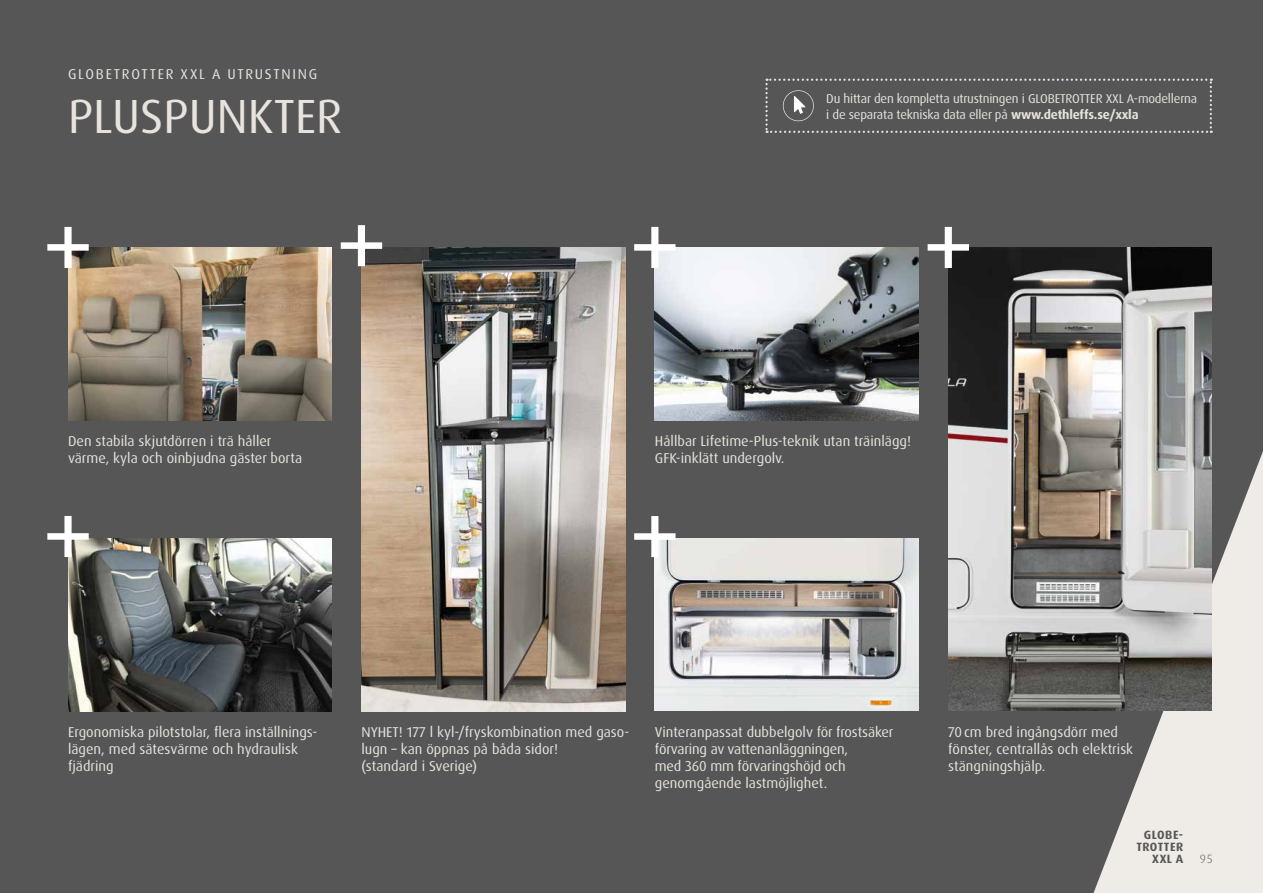
<style>
.page{position:relative;width:1263px;height:893px;background:#565656}
.page>*{position:absolute;margin:0;border:0;box-sizing:border-box;transform-origin:0 0}
.t1{font:48px "Dax Pro";color:#e8e3dc}
.t2{font:14.25px/17.1px "Dax Pro";color:#e8e3dc}
.t3{font:14.25px "Dax Pro";letter-spacing:.12em;color:#e8e3dc}
.t4{font:12.75px/16.5px "Dax OT";letter-spacing:-.015em;color:#e8e3dc}
.t5{font:700 12px/12px "Dax Pro";letter-spacing:.04em;color:#565656;text-align:right}
.t6{font:300 12px "Dax OT";color:#565656}
.s1{font-weight:700}
</style>
<div class="page">
<svg style="left:1093px;top:451px;width:170px;height:442px;background:#ccc9c5"></svg>
<img style="left:68px;top:248px;width:264px;height:172px">
<img style="left:68px;top:538px;width:264px;height:173px">
<img style="left:655px;top:248px;width:263px;height:172px">
<img style="left:655px;top:538px;width:263px;height:173px">
<img style="left:948px;top:248px;width:264px;height:463px">
<img style="left:361px;top:248px;width:264px;height:463px">
<svg style="left:47px;top:227px;width:42px;height:41px"></svg>
<svg style="left:341px;top:225px;width:41px;height:41px"></svg>
<svg style="left:634px;top:227px;width:41px;height:41px"></svg>
<svg style="left:928px;top:227px;width:41px;height:41px"></svg>
<svg style="left:634px;top:516px;width:41px;height:41px"></svg>
<svg style="left:47px;top:516px;width:42px;height:41px"></svg>
<div style="left:765px;top:79px;width:447px;height:54px;background:#565656"></div>
<p class="t3" style="left:68px;top:64px;width:251px">GLOBETROTTER XXL A UTRUSTNING</p>
<h1 class="t1" style="left:68px;top:85px;width:276px">PLUSPUNKTER</h1>
<p class="t2" style="left:68px;top:432px;width:236px">Den stabila skjutdörren i trä håller värme, kyla och oinbjudna gäster borta</p>
<p class="t4" style="left:826px;top:90px;width:372px">Du hittar den kompletta utrustningen i GLOBETROTTER XXL A-modellerna i de separata tekniska data eller på <span class="s1">www.dethleffs.se/xxla</span></p>
<p class="t2" style="left:655px;top:432px;width:258px">Hållbar Lifetime-Plus-teknik utan träinlägg!<br>GFK-inklätt undergolv.</p>
<p class="t2" style="left:68px;top:723px;width:251px">Ergonomiska pilotstolar, flera inställnings&shy;lägen, med sätesvärme och hydraulisk fjädring</p>
<p class="t2" style="left:361px;top:723px;width:270px">NYHET! 177 l kyl-/fryskombination med gaso&shy;lugn – kan öppnas på båda sidor!<br>(standard i Sverige)</p>
<p class="t2" style="left:655px;top:724px;width:240px">Vinteranpassat dubbelgolv för frostsäker förvaring av vattenanläggningen,<br>med 360 mm förvaringshöjd och genomgående lastmöjlighet.</p>
<p class="t2" style="left:948px;top:724px;width:186px">70cm bred ingångsdörr med fönster, centrallås och elektrisk stängningshjälp.</p>
<p class="t5" style="left:1136px;top:828px;width:48px">GLOBE-<br>TROTTER<br>XXL A</p>
<p class="t6" style="left:1200px;top:851px;width:14px">95</p>
</div>
